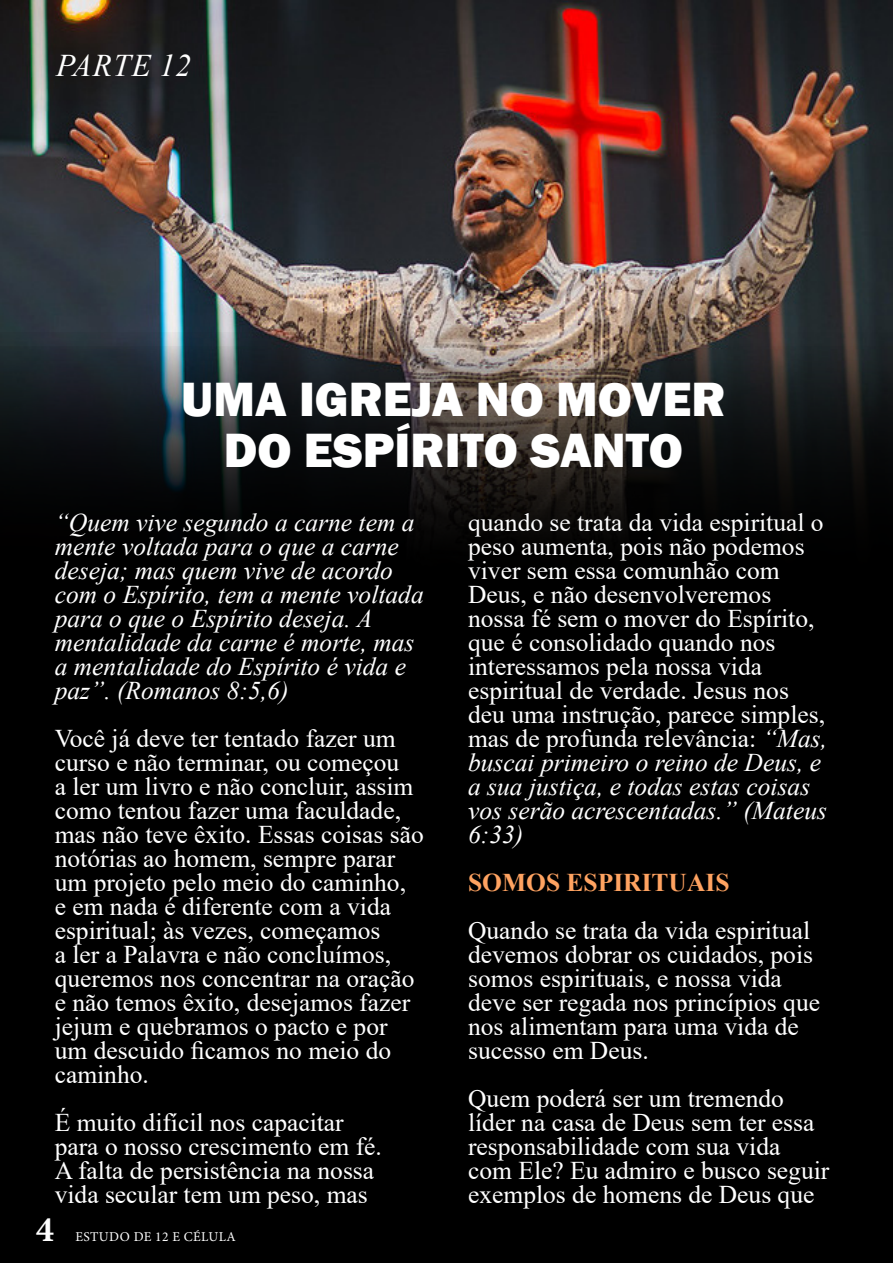
<style>
.page{position:relative;width:893px;height:1263px;background:#000}
.page>*{position:absolute;margin:0;border:0;box-sizing:border-box;transform-origin:0 0}
.t1{font:800 49.5px "Franklin Gothic";color:#fff}
.t2{font:36px "Minion Variable Concept";color:#fff}
.t3{font:italic 31.5px "Times New Roman";letter-spacing:.035em;color:#fff}
.Texto{font:25.5px/24px "Times New Roman";color:#fff}
.Texto-2{font:italic 25.5px/24px "Times New Roman";color:#fff}
.Texto-3{font:700 25.5px "Times New Roman";color:#ffa361}
.t4{font:13.5px "Minion Pro";letter-spacing:.03em;color:#fff}
.s1{font-style:italic}
</style>
<div class="page">
<img style="left:0;top:0;width:892px;height:332px">
<img style="left:0;top:332px;width:893px;height:15px">
<svg style="left:0;top:347px;width:893px;height:185px"></svg>
<p class="t3" style="left:56px;top:44px;width:136px">PARTE 12</p>
<p class="t1" style="left:181px;top:367px;width:546px">UMA IGREJA NO MOVER</p>
<p class="t1" style="left:224px;top:418px;width:461px">DO ESPÍRITO SANTO</p>
<p class="Texto-2" style="left:55px;top:510px;width:371px">“Quem vive segundo a carne tem a mente voltada para o que a carne deseja; mas quem vive de acordo com o Espírito, tem a mente voltada para o que o Espírito deseja. A mentalidade da carne é morte, mas a mentalidade do Espírito é vida e paz”. (Romanos 8:5,6)</p>
<p class="Texto" style="left:55px;top:726px;width:370px">Você já deve ter tentado fazer um curso e não terminar, ou começou<br>a ler um livro e não concluir, assim como tentou fazer uma faculdade, mas não teve êxito. Essas coisas são notórias ao homem, sempre parar um projeto pelo meio do caminho, e em nada é diferente com a vida espiritual; às vezes, começamos<br>a ler a Palavra e não concluímos, queremos nos concentrar na oração e não temos êxito, desejamos fazer jejum e quebramos o pacto e por um descuido ficamos no meio do caminho.</p>
<p class="Texto" style="left:55px;top:1110px;width:329px">É muito difícil nos capacitar para o nosso crescimento em fé.<br>A falta de persistência na nossa vida secular tem um peso, mas</p>
<p class="t2" style="left:36px;top:1204px;width:20px">4</p>
<p class="t4" style="left:75px;top:1227px;width:162px">ESTUDO DE 12 E CÉLULA</p>
<p class="Texto" style="left:468px;top:510px;width:360px">quando se trata da vida espiritual o peso aumenta, pois não podemos viver sem essa comunhão com<br>Deus, e não desenvolveremos nossa fé sem o mover do Espírito, que é consolidado quando nos interessamos pela nossa vida espiritual de verdade. Jesus nos deu uma instrução, parece simples, mas de profunda relevância: <span class="s1">“Mas, buscai primeiro o reino de Deus, e a sua justiça, e todas estas coisas vos serão acrescentadas.” (Mateus<br>6:33)</span></p>
<p class="Texto-3" style="left:468px;top:864px;width:263px">SOMOS ESPIRITUAIS</p>
<p class="Texto" style="left:468px;top:918px;width:353px">Quando se trata da vida espiritual devemos dobrar os cuidados, pois somos espirituais, e nossa vida deve ser regada nos princípios que nos alimentam para uma vida de sucesso em Deus.</p>
<p class="Texto" style="left:468px;top:1086px;width:363px">Quem poderá ser um tremendo líder na casa de Deus sem ter essa responsabilidade com sua vida com Ele? Eu admiro e busco seguir exemplos de homens de Deus que</p>
</div>
